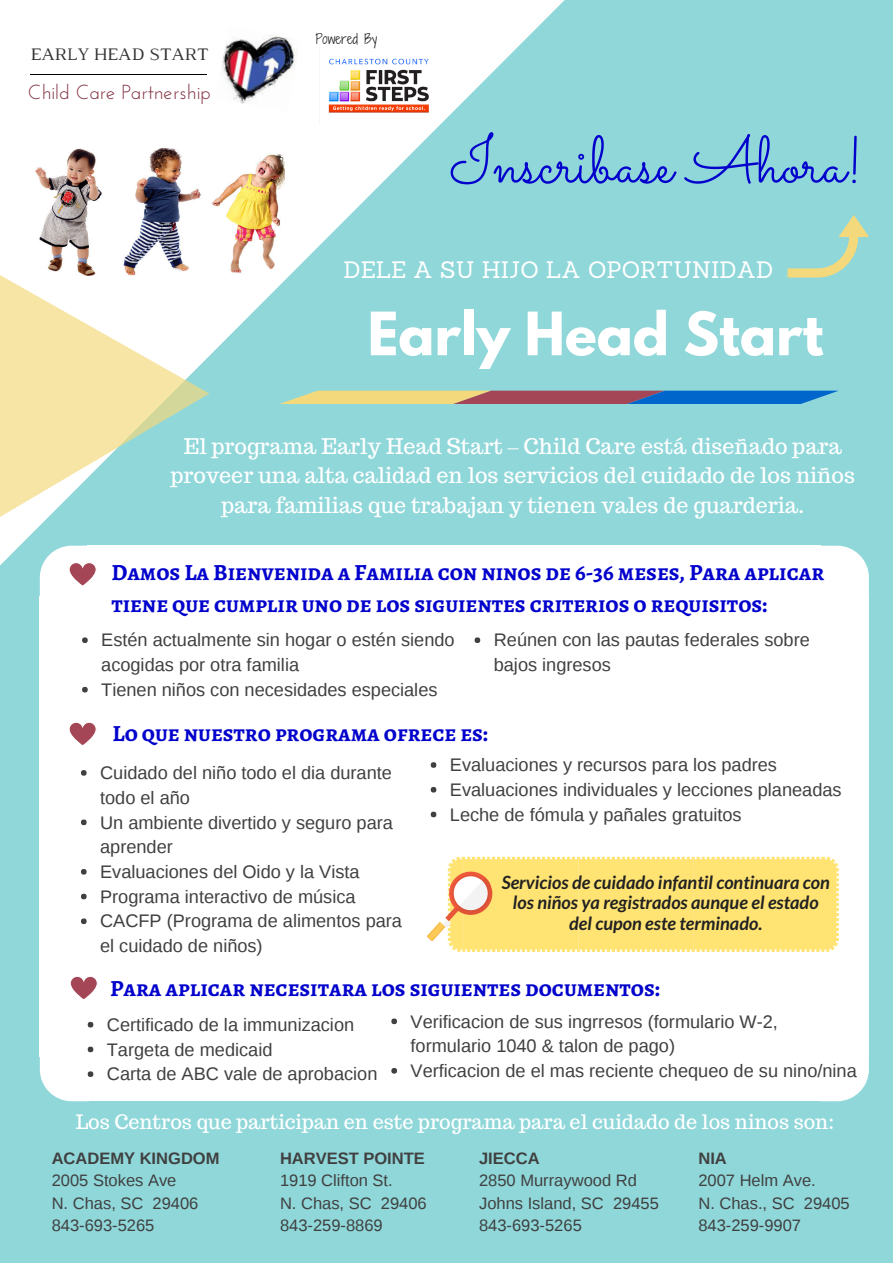
<style>
.page{position:relative;width:893px;height:1263px;background:#fff}
.page>*{position:absolute;margin:0;border:0;box-sizing:border-box;transform-origin:0 0}
.t1{font:66.15px "Sacramento";color:#0202cc}
.t2{font:700 52.95px "League Spartan";color:#fff}
.t3{font:700 23.1px/31.5px "Alegreya SC";color:#0202cc}
.t4{font:23.1px "Sanchez";color:#fff}
.t5{font:21.45px/29.2px "Trocchi";color:#fff;text-align:center}
.t6{font:20.25px "Josefin Sans";color:#7d2c3d}
.t7{font:19.8px "Trocchi";color:#fff}
.t8{font:18.15px/24.8px "Liberation Sans";color:#404040}
.t9{font:italic 700 18.15px/20.2px "Lato";color:#212121;text-align:center}
.t10{font:18px "Luthier";color:#323232}
.t11{font:16.5px/22.5px "Liberation Sans";color:#404040}
.t12{font:700 16.5px "Liberation Sans";color:#404040}
.t13{font:13.2px "Shadows Into Light Two";color:#222}
.s1{font-family:"Liberation Serif"}
</style>
<div class="page">
<div style="left:0;top:0;width:892px;height:1262px;background:#90d7da"></div>
<svg style="left:821px;top:546px;width:47px;height:50px;background:#f2fafa"></svg>
<div style="left:819px;top:596px;width:49px;height:461px;background:#fff"></div>
<div style="left:71px;top:575px;width:783px;height:503px;background:#fff"></div>
<div style="left:87px;top:546px;width:734px;height:52px;background:#fff"></div>
<div style="left:40px;top:596px;width:49px;height:461px;background:#fff"></div>
<div style="left:87px;top:1055px;width:734px;height:46px;background:#fff"></div>
<svg style="left:821px;top:1057px;width:47px;height:44px"></svg>
<svg style="left:0;top:0;width:583px;height:566px"></svg>
<img style="left:31px;top:148px;width:253px;height:127px">
<svg style="left:82px;top:637px;width:6px;height:6px"></svg>
<svg style="left:82px;top:687px;width:6px;height:5px"></svg>
<svg style="left:787px;top:215px;width:82px;height:63px"></svg>
<svg style="left:474px;top:637px;width:6px;height:6px"></svg>
<svg style="left:81px;top:770px;width:6px;height:6px"></svg>
<svg style="left:81px;top:819px;width:6px;height:6px"></svg>
<svg style="left:81px;top:869px;width:6px;height:6px"></svg>
<svg style="left:81px;top:894px;width:6px;height:5px"></svg>
<svg style="left:81px;top:918px;width:6px;height:6px"></svg>
<svg style="left:431px;top:762px;width:5px;height:6px"></svg>
<svg style="left:431px;top:787px;width:5px;height:5px"></svg>
<svg style="left:431px;top:812px;width:5px;height:5px"></svg>
<svg style="left:279px;top:391px;width:559px;height:13px;background:#88878f"></svg>
<svg style="left:40px;top:546px;width:57px;height:50px"></svg>
<svg style="left:69px;top:722px;width:27px;height:23px"></svg>
<svg style="left:0;top:210px;width:209px;height:307px"></svg>
<svg style="left:427px;top:857px;width:411px;height:94px;background:#fee27e"></svg>
<svg style="left:70px;top:976px;width:27px;height:24px"></svg>
<svg style="left:88px;top:1022px;width:5px;height:5px"></svg>
<svg style="left:40px;top:1046px;width:53px;height:55px"></svg>
<svg style="left:391px;top:1018px;width:6px;height:6px"></svg>
<svg style="left:391px;top:1068px;width:6px;height:5px"></svg>
<img style="left:215px;top:27px;width:85px;height:85px">
<hr style="left:31px;top:74px;width:176px;height:1px;background:#000">
<img style="left:319px;top:45px;width:118px;height:80px">
<p class="t10" style="left:30px;top:47px;width:180px">EARLY HEAD START</p>
<p class="t6" style="left:28px;top:84px;width:185px">Child Care Partnership</p>
<p class="t13" style="left:315px;top:29px;width:63px">Powered By</p>
<h1 class="t1" style="left:450px;top:121px;width:414px">Inscribase Ahora!</h1>
<p class="t4" style="left:343px;top:254px;width:431px">DELE A SU HIJO LA OPORTUNIDAD</p>
<h2 class="t2" style="left:367px;top:308px;width:457px">Early Head Start</h2>
<p class="t5" style="left:171px;top:432px;width:685px">El programa Early Head Start <span class="s1">–</span> Child Care está diseñado para proveer una alta calidad en los servicios del cuidado de los niños para familias que trabajan y tienen vales de guarderia.</p>
<p class="t3" style="left:111px;top:557px;width:714px">Damos La Bienvenida a Familia con ninos de 6-36 meses, Para aplicar tiene que cumplir uno de los siguientes criterios o requisitos:</p>
<p class="t8" style="left:101px;top:628px;width:355px">Estén actualmente sin hogar o estén siendo acogidas por otra familia<br>Tienen niños con necesidades especiales</p>
<p class="t8" style="left:493px;top:628px;width:317px">Reúnen con las pautas federales sobre bajos ingresos</p>
<p class="t3" style="left:112px;top:717px;width:377px">Lo que nuestro programa ofrece es:</p>
<p class="t8" style="left:100px;top:760px;width:303px">Cuidado del niño todo el dia durante todo el año<br>Un ambiente divertido y seguro para aprender<br>Evaluaciones del Oido y la Vista<br>Programa interactivo de música<br>CACFP (Programa de alimentos para el cuidado de niños)</p>
<p class="t8" style="left:450px;top:752px;width:393px">Evaluaciones y recursos para los padres<br>Evaluaciones individuales y lecciones planeadas<br>Leche de fómula y pañales gratuitos</p>
<p class="t9" style="left:501px;top:872px;width:329px">Servicios de cuidado infantil continuara con los niños ya registrados aunque el estado del cupon este terminado.</p>
<p class="t3" style="left:110px;top:972px;width:551px">Para aplicar necesitara los siguientes documentos:</p>
<p class="t8" style="left:107px;top:1012px;width:272px">Certificado de la immunizacion<br>Targeta de medicaid<br>Carta de ABC vale de aprobacion</p>
<p class="t8" style="left:410px;top:1009px;width:448px">Verificacion de sus ingrresos (formulario W-2, formulario 1040 &amp; talon de pago)<br>Verficacion de el mas reciente chequeo de su nino/nina</p>
<p class="t7" style="left:76px;top:1108px;width:760px">Los Centros que participan en este programa para el cuidado de los ninos son:</p>
<p class="t12" style="left:52px;top:1148px;width:169px">ACADEMY KINGDOM</p>
<p class="t11" style="left:52px;top:1169px;width:148px">2005 Stokes Ave<br>N. Chas, SC 29406<br>843-693-5265</p>
<p class="t12" style="left:280px;top:1148px;width:146px">HARVEST POINTE</p>
<p class="t11" style="left:280px;top:1169px;width:148px">1919 Clifton St.<br>N. Chas, SC 29406<br>843-259-8869</p>
<p class="t12" style="left:479px;top:1148px;width:62px">JIECCA</p>
<p class="t11" style="left:479px;top:1169px;width:181px">2850 Murraywood Rd<br>Johns Island, SC 29455<br>843-693-5265</p>
<p class="t12" style="left:698px;top:1148px;width:30px">NIA</p>
<p class="t11" style="left:698px;top:1169px;width:153px">2007 Helm Ave.<br>N. Chas., SC 29405<br>843-259-9907</p>
</div>
